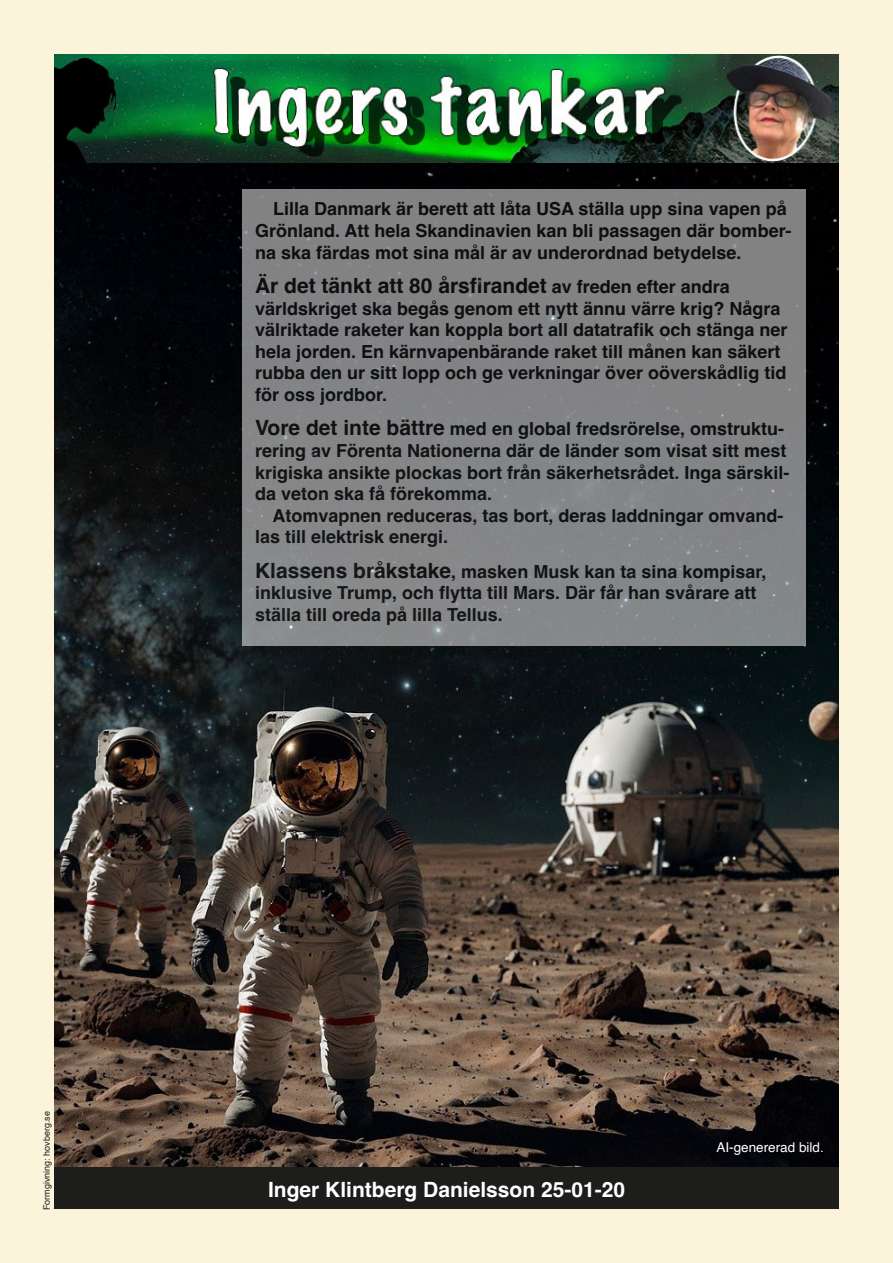
<style>
.page{position:relative;width:893px;height:1263px;background:#fbf3da}
.page>*{position:absolute;margin:0;border:0;box-sizing:border-box;transform-origin:0 0}
.t1{font:700 21px "Helvetica";color:#1d1d1b}
.t2{font:700 21px "Helvetica";color:#fff}
.t3{font:700 18px/21.6px "Helvetica";color:#1d1d1b}
.t4{font:13.5px "Helvetica";color:#fff}
.t5{font:9px "Helvetica";color:#1d1d1b}
.s1{font-size:18px}
.s2{font-size:21px}
</style>
<div class="page">
<img style="left:54px;top:162px;width:785px;height:1005px">
<img style="left:54px;top:54px;width:785px;height:108px">
<div style="left:54px;top:1167px;width:785px;height:42px;background:#1d1d1b"></div>
<div style="left:242px;top:189px;width:564px;height:457px;background:#828385"></div>
<p class="t5" style="left:40px;top:1210px;width:101px;rotate:-90deg">Formgivning: hovberg.se</p>
<p class="t3" style="left:255px;top:200px;width:538px;text-indent:18px">Lilla Danmark är berett att låta USA ställa upp sina vapen på<br>Grönland. Att hela Skandinavien kan bli passagen där bomber&shy;na ska färdas mot sina mål är av underordnad betydelse.</p>
<p class="t1" style="left:255px;top:273px;width:476px">Är det tänkt att 80 årsfirandet <span class="s1">av freden efter andra</span></p>
<p class="t3" style="left:255px;top:299px;width:534px">världskriget ska begås genom ett nytt ännu värre krig? Några välriktade raketer kan koppla bort all datatrafik och stänga ner hela jorden. En kärnvapenbärande raket till månen kan säkert rubba den ur sitt lopp och ge verkningar över oöverskådlig tid för oss jordbor.</p>
<p class="t3" style="left:255px;top:420px;width:536px"><span class="s2">Vore det inte bättre</span> med en global fredsrörelse, omstruktu&shy;rering av Förenta Nationerna där de länder som visat sitt mest krigiska ansikte plockas bort från säkerhetsrådet. Inga särskil&shy;da veton ska få förekomma.</p>
<p class="t3" style="left:255px;top:507px;width:530px;text-indent:17px">Atomvapnen reduceras, tas bort, deras laddningar omvand&shy;las till elektrisk energi.</p>
<p class="t3" style="left:255px;top:563px;width:513px"><span class="s2">Klassens bråkstake</span>, masken Musk kan ta sina kompisar, inklusive Trump, och flytta till Mars. Där får han svårare att ställa till oreda på lilla Tellus.</p>
<p class="t2" style="left:268px;top:1177px;width:359px">Inger Klintberg Danielsson 25-01-20</p>
<p class="t4" style="left:716px;top:1137px;width:109px">AI-genererad bild.</p>
</div>
